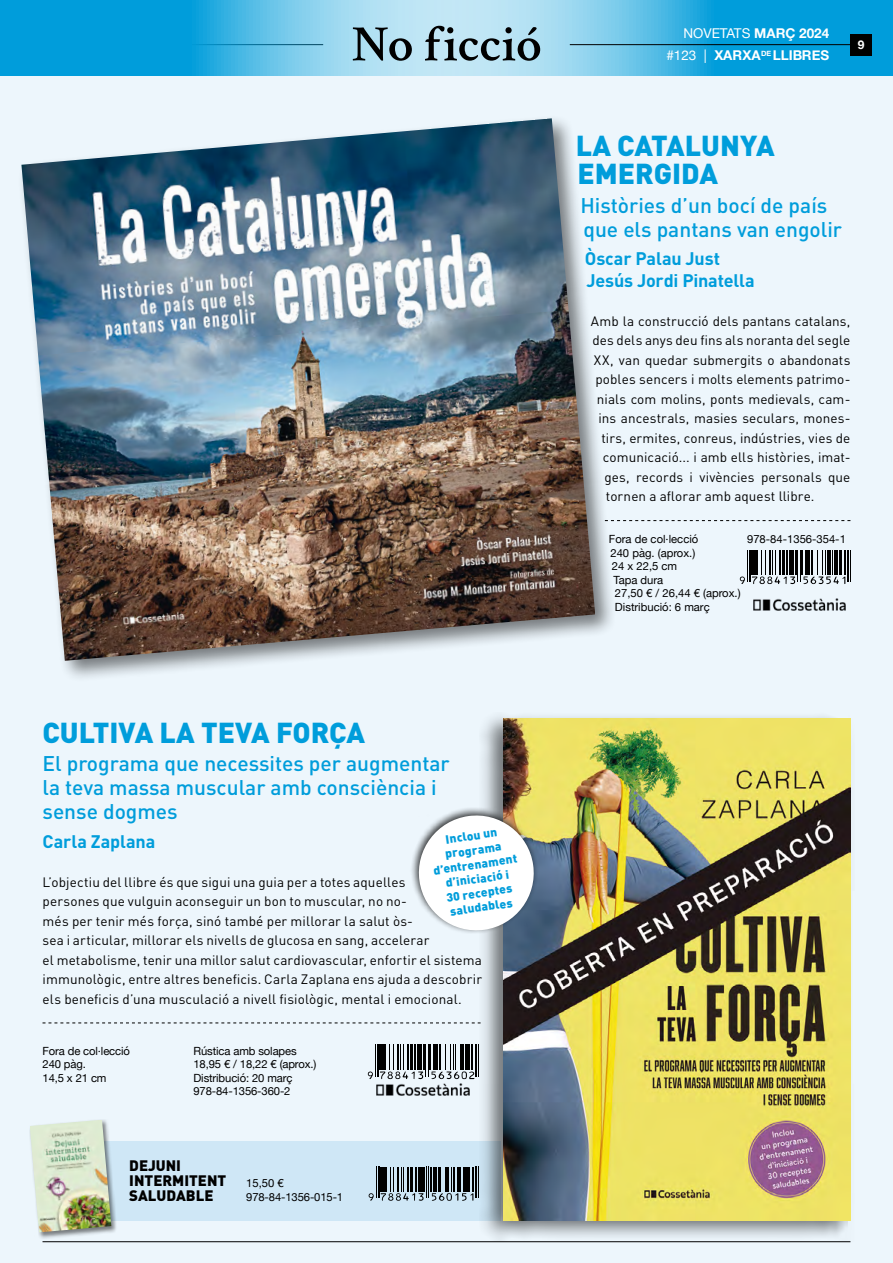
<style>
.page{position:relative;width:893px;height:1263px;background:#fff}
.page>*{position:absolute;margin:0;border:0;box-sizing:border-box;transform-origin:0 0}
.t1{font:600 51px "Crimson Text";color:#000}
.t2{font:900 28.5px/28.5px "DIN";color:#009ddb}
.t3{font:500 21px/24px "DIN";color:#009ddb}
.t4{font:700 18px/21.6px "DIN";letter-spacing:-.01em;color:#009ddb}
.t5{font:900 15px/15px "DIN";color:#000}
.t6{font:13.5px/19.5px "DIN";letter-spacing:.01em;color:#000}
.t7{font:700 13.5px/22.5px "Helvetica Neue";color:#fff;text-align:right}
.t8{font:900 12px/14.4px "DIN";color:#009ddb;text-align:center}
.t9{font:700 12px "Helvetica Neue";color:#fff}
.t10{font:11.25px/13.5px "Helvetica Neue";letter-spacing:-.01em;color:#000}
.s1{font-weight:400}
</style>
<div class="page">
<svg style="left:0;top:0;width:893px;height:77px;background:#4fbae5"></svg>
<div style="left:850px;top:34px;width:22px;height:21px;background:#000"></div>
<hr style="left:570px;top:44px;width:280px;height:1px;background:#000">
<div style="left:0;top:77px;width:893px;height:1186px;background:#edf6fc"></div>
<hr style="left:43px;top:1241px;width:807px;height:1px;background:#000">
<svg style="left:617px;top:520px;width:233px;height:1px"></svg>
<img style="left:753px;top:599px;width:93px;height:12px">
<svg style="left:43px;top:1022px;width:436px;height:1px"></svg>
<img style="left:377px;top:1083px;width:92px;height:12px">
<div style="left:40px;top:1140px;width:461px;height:80px;background:#cfe7f6"></div>
<div style="left:17px;top:114px;width:600px;height:569px;background:#000;opacity:.5"></div>
<img style="left:21px;top:118px;width:574px;height:543px">
<div style="left:479px;top:712px;width:375px;height:530px;background:#000;opacity:.5"></div>
<img style="left:503px;top:719px;width:347px;height:501px">
<div style="left:410px;top:806px;width:129px;height:129px;background:#000;opacity:.75"></div>
<svg style="left:415px;top:812px;width:123px;height:122px;background:#e4e6e5"></svg>
<div style="left:29px;top:1119px;width:89px;height:120px;background:#000;opacity:.5"></div>
<img style="left:30px;top:1120px;width:81px;height:112px">
<hr style="left:376px;top:1167px;width:1px;height:31px;background:#000">
<hr style="left:378px;top:1167px;width:1px;height:31px;background:#000">
<hr style="left:380px;top:1167px;width:3px;height:24px;background:#000">
<hr style="left:472px;top:1167px;width:2px;height:24px;background:#000">
<hr style="left:475px;top:1167px;width:1px;height:31px;background:#000">
<hr style="left:478px;top:1167px;width:1px;height:31px;background:#000">
<svg style="left:369px;top:1193px;width:5px;height:8px"></svg>
<svg style="left:381px;top:1167px;width:92px;height:34px"></svg>
<hr style="left:747px;top:550px;width:1px;height:31px;background:#000">
<hr style="left:749px;top:550px;width:1px;height:31px;background:#000">
<hr style="left:797px;top:550px;width:1px;height:31px;background:#000">
<hr style="left:800px;top:550px;width:1px;height:31px;background:#000">
<hr style="left:844px;top:550px;width:2px;height:25px;background:#000">
<hr style="left:847px;top:550px;width:1px;height:31px;background:#000">
<hr style="left:850px;top:550px;width:1px;height:31px;background:#000">
<svg style="left:740px;top:576px;width:5px;height:8px"></svg>
<svg style="left:752px;top:550px;width:44px;height:34px"></svg>
<svg style="left:802px;top:550px;width:43px;height:34px"></svg>
<hr style="left:375px;top:1044px;width:1px;height:32px;background:#000">
<hr style="left:377px;top:1044px;width:1px;height:32px;background:#000">
<hr style="left:425px;top:1044px;width:1px;height:32px;background:#000">
<hr style="left:428px;top:1044px;width:1px;height:32px;background:#000">
<hr style="left:475px;top:1044px;width:1px;height:32px;background:#000">
<hr style="left:478px;top:1044px;width:1px;height:32px;background:#000">
<svg style="left:368px;top:1071px;width:5px;height:8px"></svg>
<svg style="left:380px;top:1044px;width:44px;height:35px"></svg>
<svg style="left:430px;top:1044px;width:44px;height:35px"></svg>
<h1 class="t1" style="left:351px;top:8px;width:192px">No ficció</h1>
<p class="t7" style="left:666px;top:22px;width:164px"><span class="s1">NOVETATS</span> MARÇ 2024 <span class="s1">#123 |</span> XARXA<sup>DE</sup> LLIBRES</p>
<p class="t9" style="left:858px;top:35px;width:8px">9</p>
<h2 class="t2" style="left:576px;top:130px;width:200px">LA CATALUNYA<br>EMERGIDA</h2>
<h3 class="t3" style="left:580px;top:192px;width:263px">Històries d’un bocí de país que els pantans van engolir</h3>
<h3 class="t4" style="left:585px;top:247px;width:171px">Òscar Palau Just<br>Jesús Jordi Pinatella</h3>
<p class="t6" style="left:591px;top:311px;width:261px">Amb la construcció dels pantans catalans,</p>
<p class="t6" style="left:592px;top:330px;width:259px">des dels anys deu fins als noranta del segle</p>
<p class="t6" style="left:594px;top:350px;width:258px">XX, van quedar submergits o abandonats</p>
<p class="t6" style="left:595px;top:369px;width:257px">pobles sencers i molts elements patrimo-</p>
<p class="t6" style="left:597px;top:389px;width:255px">nials com molins, ponts medievals, cam-</p>
<p class="t6" style="left:598px;top:408px;width:254px">ins ancestrals, masies seculars, mones-</p>
<p class="t6" style="left:601px;top:428px;width:251px">tirs, ermites, conreus, indústries, vies de</p>
<p class="t6" style="left:603px;top:447px;width:249px">comunicació... i amb ells històries, imat-</p>
<p class="t6" style="left:604px;top:467px;width:248px">ges, records i vivències personals que</p>
<p class="t6" style="left:606px;top:486px;width:210px">tornen a aflorar amb aquest llibre.</p>
<p class="t10" style="left:609px;top:533px;width:91px">Fora de col·lecció</p>
<p class="t10" style="left:610px;top:547px;width:86px">240 pàg. (aprox.)</p>
<p class="t10" style="left:612px;top:560px;width:67px">24 x 22,5 cm</p>
<p class="t10" style="left:613px;top:574px;width:51px">Tapa dura</p>
<p class="t10" style="left:615px;top:587px;width:127px">27,50 € / 26,44 € (aprox.)</p>
<p class="t10" style="left:615px;top:601px;width:96px">Distribució: 6 març</p>
<p class="t10" style="left:747px;top:533px;width:100px">978-84-1356-354-1</p>
<h2 class="t2" style="left:43px;top:716px;width:324px">CULTIVA LA TEVA FORÇA</h2>
<h3 class="t3" style="left:43px;top:751px;width:409px">El programa que necessites per augmentar la teva massa muscular amb consciència i sense dogmes</h3>
<h3 class="t4" style="left:43px;top:829px;width:114px">Carla Zaplana</h3>
<p class="t6" style="left:43px;top:872px;width:441px">L’objectiu del llibre és que sigui una guia per a totes aquelles<br>persones que vulguin aconseguir un bon to muscular, no no-<br>més per tenir més força, sinó també per millorar la salut òs-<br>sea i articular, millorar els nivells de glucosa en sang, accelerar<br>el metabolisme, tenir una millor salut cardiovascular, enfortir el sistema immunològic, entre altres beneficis. Carla Zaplana ens ajuda a descobrir els beneficis d’una musculació a nivell fisiològic, mental i emocional.</p>
<p class="t8" style="left:429px;top:834px;width:86px;rotate:-8deg">Inclou un programa d’entrenament d’iniciació i<br>30 receptes saludables</p>
<p class="t10" style="left:43px;top:1045px;width:89px">Fora de col·lecció<br>240 pàg.<br>14,5 x 21 cm</p>
<p class="t10" style="left:193px;top:1045px;width:124px">Rústica amb solapes<br>18,95 € / 18,22 € (aprox.)<br>Distribució: 20 març<br>978-84-1356-360-2</p>
<p class="t5" style="left:129px;top:1157px;width:99px">DEJUNI<br>INTERMITENT<br>SALUDABLE</p>
<p class="t10" style="left:246px;top:1177px;width:99px">15,50 €<br>978-84-1356-015-1</p>
</div>
